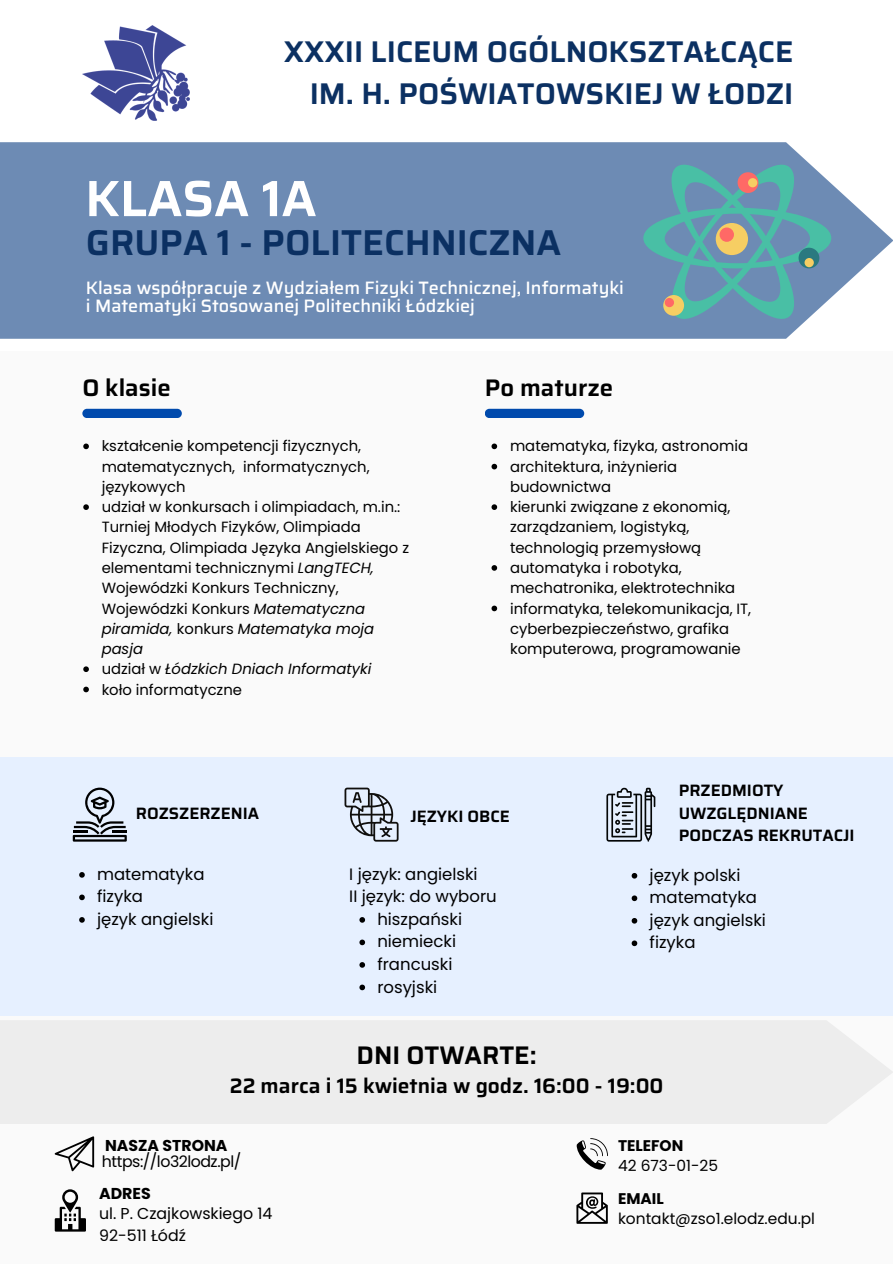
<style>
.page{position:relative;width:893px;height:1264px;background:#fff}
.page>*{position:absolute;margin:0;border:0;box-sizing:border-box;transform-origin:0 0}
.t1{font:600 51px "Saira";color:#fff}
.t2{font:600 36px "Saira";color:#0b3062}
.t3{font:600 30px/41.7px "Saira";color:#0b3062;text-align:right}
.t4{font:600 25.5px "Saira";color:#000}
.t5{font:600 24px "Saira";color:#000}
.t6{font:600 21px "Saira";color:#000}
.t7{font:500 18px "Saira";color:#fff}
.t8{font:16.5px "Poppins";color:#000}
.t9{font:600 16.5px/22.5px "Saira";color:#000}
.t10{font:15.75px "Poppins";color:#000}
.t11{font:15.75px "Poppins";letter-spacing:-.03em;color:#000}
.t12{font:700 15.75px "Poppins";color:#000}
.t13{font:15.45px "Poppins";color:#000}
.t14{font:700 15.45px "Poppins";color:#000}
.t15{font:14.85px/20.2px "Poppins";color:#000}
.t16{font:italic 14.85px "Poppins";color:#000}
.s1{font-style:italic}
.s2{font-style:normal}
</style>
<div class="page">
<div style="left:0;top:0;width:892px;height:1263px;background:#fafafa"></div>
<div style="left:0;top:0;width:892px;height:350px;background:#fff"></div>
<svg style="left:0;top:142px;width:892px;height:197px;background:#7692b9"></svg>
<div style="left:82px;top:409px;width:100px;height:9px;background:#004aad;border-radius:5px"></div>
<div style="left:484px;top:409px;width:100px;height:9px;background:#004aad;border-radius:5px"></div>
<svg style="left:643px;top:157px;width:188px;height:170px;background:#669db1"></svg>
<div style="left:663px;top:295px;width:21px;height:21px;background:#f6ce63;border-radius:50%"></div>
<div style="left:664px;top:298px;width:10px;height:9px;background:#ff6966;border-radius:50%"></div>
<div style="left:798px;top:248px;width:21px;height:20px;background:#2a7980;border-radius:50%"></div>
<div style="left:804px;top:258px;width:9px;height:9px;background:#f6ce63;border-radius:50%"></div>
<div style="left:737px;top:172px;width:21px;height:21px;background:#ff6966;border-radius:50%"></div>
<div style="left:748px;top:178px;width:9px;height:9px;background:#f6ce63;border-radius:50%"></div>
<div style="left:715px;top:223px;width:33px;height:32px;background:#f6ce63;border-radius:50%"></div>
<div style="left:719px;top:227px;width:15px;height:15px;background:#ff6966;border-radius:50%"></div>
<div style="left:0;top:757px;width:892px;height:258px;background:#e6f0ff"></div>
<svg style="left:344px;top:787px;width:54px;height:54px"></svg>
<svg style="left:606px;top:787px;width:49px;height:54px"></svg>
<svg style="left:73px;top:787px;width:54px;height:54px"></svg>
<svg style="left:79px;top:872px;width:6px;height:5px"></svg>
<svg style="left:79px;top:894px;width:6px;height:6px"></svg>
<svg style="left:79px;top:917px;width:6px;height:5px"></svg>
<svg style="left:359px;top:917px;width:6px;height:5px"></svg>
<svg style="left:359px;top:939px;width:6px;height:6px"></svg>
<svg style="left:359px;top:962px;width:6px;height:5px"></svg>
<svg style="left:359px;top:984px;width:6px;height:6px"></svg>
<svg style="left:631px;top:873px;width:6px;height:5px"></svg>
<svg style="left:631px;top:895px;width:6px;height:6px"></svg>
<svg style="left:631px;top:918px;width:6px;height:5px"></svg>
<svg style="left:631px;top:940px;width:6px;height:6px"></svg>
<svg style="left:55px;top:1136px;width:39px;height:35px"></svg>
<svg style="left:576px;top:1138px;width:32px;height:31px"></svg>
<svg style="left:576px;top:1192px;width:31px;height:31px"></svg>
<svg style="left:55px;top:1189px;width:31px;height:42px"></svg>
<img style="left:82px;top:25px;width:107px;height:96px">
<svg style="left:83px;top:443px;width:6px;height:6px"></svg>
<svg style="left:83px;top:504px;width:6px;height:6px"></svg>
<svg style="left:83px;top:666px;width:6px;height:6px"></svg>
<svg style="left:83px;top:686px;width:6px;height:6px"></svg>
<svg style="left:491px;top:443px;width:6px;height:6px"></svg>
<svg style="left:491px;top:464px;width:6px;height:5px"></svg>
<svg style="left:491px;top:504px;width:6px;height:6px"></svg>
<svg style="left:491px;top:565px;width:6px;height:5px"></svg>
<svg style="left:491px;top:605px;width:6px;height:6px"></svg>
<div style="left:0;top:1020px;width:892px;height:103px;background:#ededed"></div>
<p class="t3" style="left:284px;top:31px;width:511px">XXXII LICEUM OGÓLNOKSZTAŁCĄCE<br>IM. H. POŚWIATOWSKIEJ W ŁODZI</p>
<p class="t1" style="left:85px;top:158px;width:233px">KLASA 1A</p>
<p class="t2" style="left:86px;top:214px;width:476px">GRUPA 1 - POLITECHNICZNA</p>
<p class="t7" style="left:86px;top:274px;width:539px">Klasa współpracuje z Wydziałem Fizyki Technicznej, Informatyki</p>
<p class="t7" style="left:86px;top:292px;width:390px">i Matematyki Stosowanej Politechniki Łódzkiej</p>
<h6 class="t5" style="left:82px;top:369px;width:90px">O klasie</h6>
<p class="t5" style="left:484px;top:369px;width:130px">Po maturze</p>
<p class="t15" style="left:102px;top:436px;width:269px">kształcenie kompetencji fizycznych, matematycznych, informatycznych, językowych</p>
<p class="t15" style="left:102px;top:497px;width:309px">udział w konkursach i olimpiadach, m.in.:<br>Turniej Młodych Fizyków, Olimpiada Fizyczna, Olimpiada Języka Angielskiego z elementami technicznymi <span class="s1">LangTECH, </span>Wojewódzki Konkurs Techniczny, Wojewódzki Konkurs <span class="s1">Matematyczna piramida,</span> konkurs <span class="s1">Matematyka moja pasja</span></p>
<p class="t16" style="left:102px;top:658px;width:271px"><span class="s2">udział w</span> Łódzkich Dniach Informatyki</p>
<h6 class="t15" style="left:102px;top:679px;width:142px">koło informatyczne</h6>
<p class="t15" style="left:510px;top:436px;width:239px">matematyka, fizyka, astronomia</p>
<p class="t15" style="left:510px;top:456px;width:169px">architektura, inżynieria budownictwa</p>
<p class="t15" style="left:510px;top:497px;width:222px">kierunki związane z ekonomią, zarządzaniem, logistyką, technologią przemysłową</p>
<p class="t15" style="left:510px;top:557px;width:227px">automatyka i robotyka, mechatronika, elektrotechnika</p>
<p class="t15" style="left:510px;top:598px;width:243px">informatyka, telekomunikacja, IT, cyberbezpieczeństwo, grafika komputerowa, programowanie</p>
<h3 class="t9" style="left:136px;top:801px;width:125px">ROZSZERZENIA</h3>
<p class="t8" style="left:97px;top:862px;width:109px">matematyka</p>
<h1 class="t8" style="left:97px;top:885px;width:47px">fizyka</h1>
<h2 class="t8" style="left:97px;top:907px;width:118px">język angielski</h2>
<p class="t9" style="left:410px;top:804px;width:101px">JĘZYKI OBCE</p>
<p class="t8" style="left:349px;top:862px;width:130px">I język: angielski</p>
<h4 class="t8" style="left:349px;top:885px;width:149px">II język: do wyboru</h4>
<p class="t8" style="left:377px;top:907px;width:86px">hiszpański</p>
<p class="t8" style="left:377px;top:930px;width:80px">niemiecki</p>
<p class="t8" style="left:377px;top:952px;width:76px">francuski</p>
<p class="t8" style="left:377px;top:975px;width:61px">rosyjski</p>
<h4 class="t9" style="left:678px;top:779px;width:177px">PRZEDMIOTY<br>UWZGLĘDNIANE<br>PODCZAS REKRUTACJI</h4>
<p class="t8" style="left:649px;top:863px;width:92px">język polski</p>
<p class="t8" style="left:649px;top:886px;width:109px">matematyka</p>
<p class="t8" style="left:649px;top:908px;width:118px">język angielski</p>
<p class="t8" style="left:649px;top:931px;width:47px">fizyka</p>
<p class="t4" style="left:356px;top:1035px;width:182px">DNI OTWARTE:</p>
<p class="t6" style="left:230px;top:1069px;width:435px">22 marca i 15 kwietnia w godz. 16:00 - 19:00</p>
<p class="t12" style="left:105px;top:1133px;width:124px">NASZA STRONA</p>
<p class="t14" style="left:618px;top:1134px;width:67px">TELEFON</p>
<h6 class="t13" style="left:618px;top:1154px;width:102px">42 673-01-25</h6>
<p class="t14" style="left:618px;top:1187px;width:47px">EMAIL</p>
<p class="t13" style="left:618px;top:1207px;width:198px">kontakt@zso1.elodz.edu.pl</p>
<p class="t11" style="left:102px;top:1150px;width:141px">https://lo32lodz.pl/</p>
<p class="t12" style="left:99px;top:1181px;width:53px">ADRES</p>
<p class="t10" style="left:99px;top:1202px;width:175px">ul. P. Czajkowskiego 14</p>
<h5 class="t10" style="left:99px;top:1224px;width:88px">92-511 Łódź</h5>
</div>
